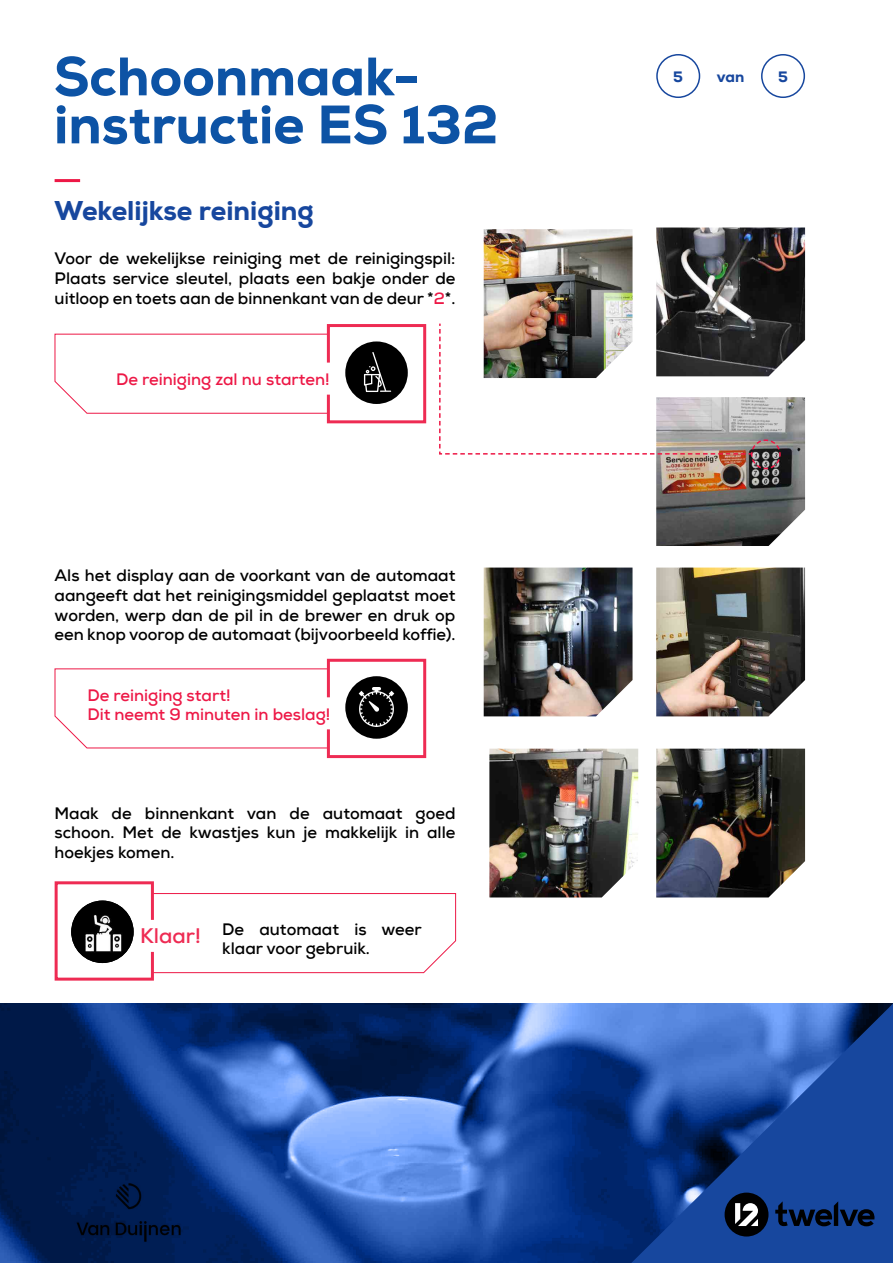
<style>
.page{position:relative;width:893px;height:1263px;background:#fff}
.page>*{position:absolute;margin:0;border:0;box-sizing:border-box;transform-origin:0 0}
.t1{font:800 54px "Nexa";color:#0d53a5}
.t2{font:800 27px "Nexa";color:#17479e}
.t3{font:700 16.5px/19.8px "Nexa";color:#000;text-align:justify}
.t4{font:700 16.5px/19.8px "Nexa";color:#ed1846}
.t5{font:800 15px "Nexa";color:#17479e}
.s1{color:#ed1846}
.s2{font-size:21px;color:#ee2b53}
</style>
<div class="page">
<svg style="left:0;top:1003px;width:620px;height:260px;background:#1f468e"></svg>
<svg style="left:620px;top:1003px;width:273px;height:260px;background:#224fa1"></svg>
<svg style="left:775px;top:1201px;width:99px;height:25px;background:#0d2a5d"></svg>
<div style="left:725px;top:1192px;width:43px;height:44px;background:#000;border-radius:50%"></div>
<svg style="left:735px;top:1203px;width:23px;height:23px"></svg>
<div style="left:656px;top:54px;width:44px;height:44px;border:2px solid #17479e;border-radius:50%"></div>
<div style="left:761px;top:54px;width:44px;height:44px;border:2px solid #17479e;border-radius:50%"></div>
<img style="left:54px;top:1178px;width:154px;height:64px">
<img style="left:484px;top:229px;width:148px;height:93px">
<hr style="left:55px;top:179px;width:25px;height:3px;background:#ed1846">
<img style="left:656px;top:397px;width:149px;height:149px">
<img style="left:484px;top:567px;width:148px;height:149px">
<img style="left:656px;top:749px;width:149px;height:148px">
<img style="left:439px;top:322px;width:342px;height:148px">
<img style="left:489px;top:749px;width:149px;height:148px">
<img style="left:656px;top:227px;width:149px;height:149px">
<img style="left:656px;top:567px;width:149px;height:149px">
<svg style="left:54px;top:324px;width:373px;height:100px"></svg>
<svg style="left:345px;top:341px;width:66px;height:51px;fill:#000"></svg>
<svg style="left:54px;top:658px;width:373px;height:101px"></svg>
<div style="left:345px;top:676px;width:63px;height:63px;background:#000;border-radius:50%"></div>
<svg style="left:54px;top:881px;width:402px;height:100px"></svg>
<img style="left:71px;top:900px;width:63px;height:63px;border-radius:31px">
<svg style="left:343px;top:676px;width:67px;height:51px"></svg>
<h1 class="t1" style="left:54px;top:42px;width:368px">Schoonmaak-</h1>
<h1 class="t1" style="left:54px;top:90px;width:446px">instructie ES 132</h1>
<h2 class="t2" style="left:55px;top:193px;width:261px">Wekelijkse reiniging</h2>
<p class="t3" style="left:55px;top:248px;width:402px">Voor de wekelijkse reiniging met de reinigingspil:<br>Plaats service sleutel, plaats een bakje onder de uitloop en toets aan de binnenkant van de deur *<span class="s1">2</span>*.</p>
<p class="t4" style="left:116px;top:369px;width:215px">De reiniging zal nu starten!</p>
<p class="t3" style="left:55px;top:565px;width:402px">Als het display aan de voorkant van de automaat aangeeft dat het reinigingsmiddel geplaatst moet worden, werp dan de pil in de brewer en druk op een knop voorop de automaat (bijvoorbeeld koffie).</p>
<p class="t4" style="left:87px;top:685px;width:244px">De reiniging start!<br>Dit neemt 9 minuten in beslag!</p>
<p class="t3" style="left:55px;top:803px;width:402px">Maak de binnenkant van de automaat goed schoon. Met de kwastjes kun je makkelijk in alle hoekjes komen.</p>
<p class="t3" style="left:222px;top:919px;width:201px;text-indent:-82px"><span class="s2">Klaar!</span> De automaat is weer klaar voor gebruik.</p>
<p class="t5" style="left:673px;top:67px;width:11px">5</p>
<p class="t5" style="left:717px;top:67px;width:29px">van</p>
<p class="t5" style="left:778px;top:67px;width:11px">5</p>
</div>
